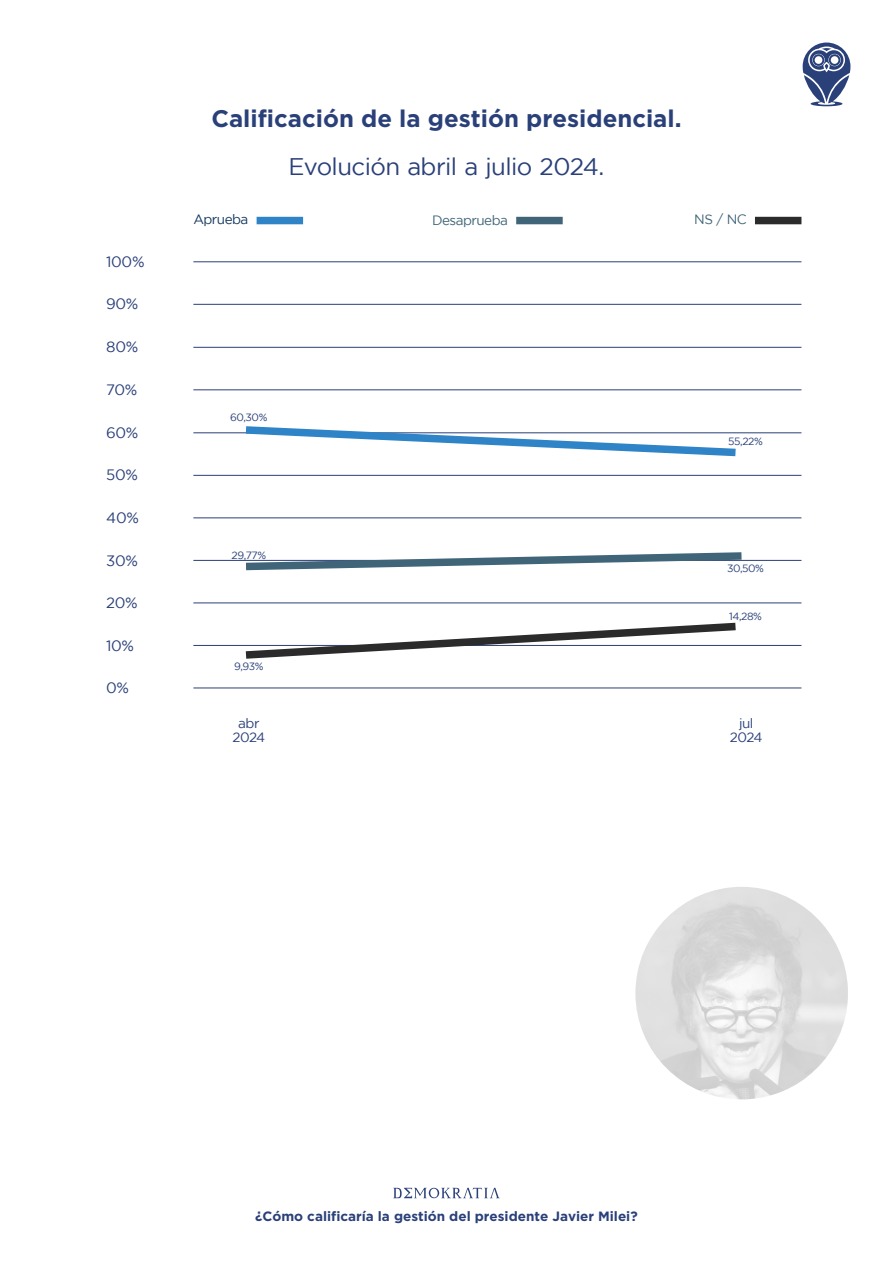
<style>
.page{position:relative;width:893px;height:1263px;background:#fff}
.page>*{position:absolute;margin:0;border:0;box-sizing:border-box;transform-origin:0 0}
.t1{font:700 24px "Gotham";color:#2a4079}
.t2{font:24px "Gotham";letter-spacing:-.025em;color:#2a4079}
.t3{font:15px "Gotham";letter-spacing:-.025em;color:#2a4079}
.t4{font:700 13.5px "Gotham";color:#2a4079}
.t5{font:13.5px "Gotham";letter-spacing:-.04em;color:#416578}
.t6{font:13.5px/13.5px "Gotham";letter-spacing:-.04em;color:#2a4079;text-align:center}
.t7{font:13.5px "Gotham";letter-spacing:-.04em;color:#14395d}
.t8{font:10.5px "Gotham";letter-spacing:-.04em;color:#2a4079}
</style>
<div class="page">
<svg style="left:803px;top:43px;width:47px;height:63px"></svg>
<hr style="left:193px;top:688px;width:608px;height:1px;background:#2a4079">
<hr style="left:193px;top:645px;width:608px;height:1px;background:#2a4079">
<hr style="left:193px;top:602px;width:608px;height:1px;background:#2a4079">
<hr style="left:193px;top:560px;width:608px;height:1px;background:#2a4079">
<hr style="left:193px;top:517px;width:608px;height:1px;background:#2a4079">
<hr style="left:193px;top:475px;width:608px;height:1px;background:#2a4079">
<hr style="left:193px;top:432px;width:608px;height:1px;background:#2a4079">
<hr style="left:193px;top:389px;width:608px;height:1px;background:#2a4079">
<hr style="left:193px;top:347px;width:608px;height:1px;background:#2a4079">
<hr style="left:193px;top:304px;width:608px;height:1px;background:#2a4079">
<hr style="left:193px;top:261px;width:608px;height:1px;background:#2a4079">
<div style="left:755px;top:217px;width:46px;height:7px;background:#2b2b2b"></div>
<div style="left:516px;top:217px;width:47px;height:7px;background:#416578"></div>
<div style="left:257px;top:217px;width:46px;height:7px;background:#2e84c6"></div>
<svg style="left:238px;top:552px;width:511px;height:19px"></svg>
<svg style="left:238px;top:426px;width:505px;height:31px"></svg>
<svg style="left:238px;top:622px;width:505px;height:37px"></svg>
<img style="left:635px;top:887px;width:213px;height:212px;border-radius:105px">
<svg style="left:393px;top:1188px;width:107px;height:10px"></svg>
<p class="t3" style="left:106px;top:253px;width:40px">100%</p>
<p class="t3" style="left:106px;top:296px;width:34px">90%</p>
<p class="t3" style="left:106px;top:339px;width:33px">80%</p>
<p class="t3" style="left:106px;top:381px;width:33px">70%</p>
<p class="t3" style="left:106px;top:424px;width:34px">60%</p>
<p class="t3" style="left:106px;top:467px;width:33px">50%</p>
<p class="t3" style="left:106px;top:509px;width:34px">40%</p>
<p class="t3" style="left:106px;top:552px;width:33px">30%</p>
<p class="t3" style="left:106px;top:594px;width:33px">20%</p>
<p class="t3" style="left:106px;top:637px;width:29px">10%</p>
<p class="t3" style="left:106px;top:679px;width:24px">0%</p>
<h1 class="t1" style="left:211px;top:104px;width:472px">Calificación de la gestión presidencial.</h1>
<h1 class="t2" style="left:289px;top:153px;width:317px">Evolución abril a julio 2024.</h1>
<p class="t7" style="left:193px;top:212px;width:57px">Aprueba</p>
<p class="t5" style="left:432px;top:213px;width:77px">Desaprueba</p>
<p class="t5" style="left:694px;top:212px;width:54px">NS / NC</p>
<p class="t8" style="left:230px;top:411px;width:39px">60,30%</p>
<p class="t8" style="left:232px;top:549px;width:36px">29,77%</p>
<p class="t8" style="left:234px;top:660px;width:31px">9,93%</p>
<p class="t8" style="left:728px;top:435px;width:36px">55,22%</p>
<p class="t8" style="left:727px;top:562px;width:38px">30,50%</p>
<p class="t8" style="left:729px;top:610px;width:34px">14,28%</p>
<p class="t6" style="left:232px;top:717px;width:34px">abr<br>2024</p>
<p class="t6" style="left:730px;top:717px;width:34px">jul<br>2024</p>
<p class="t4" style="left:255px;top:1208px;width:384px">¿Cómo calificaría la gestión del presidente Javier Milei?</p>
</div>
